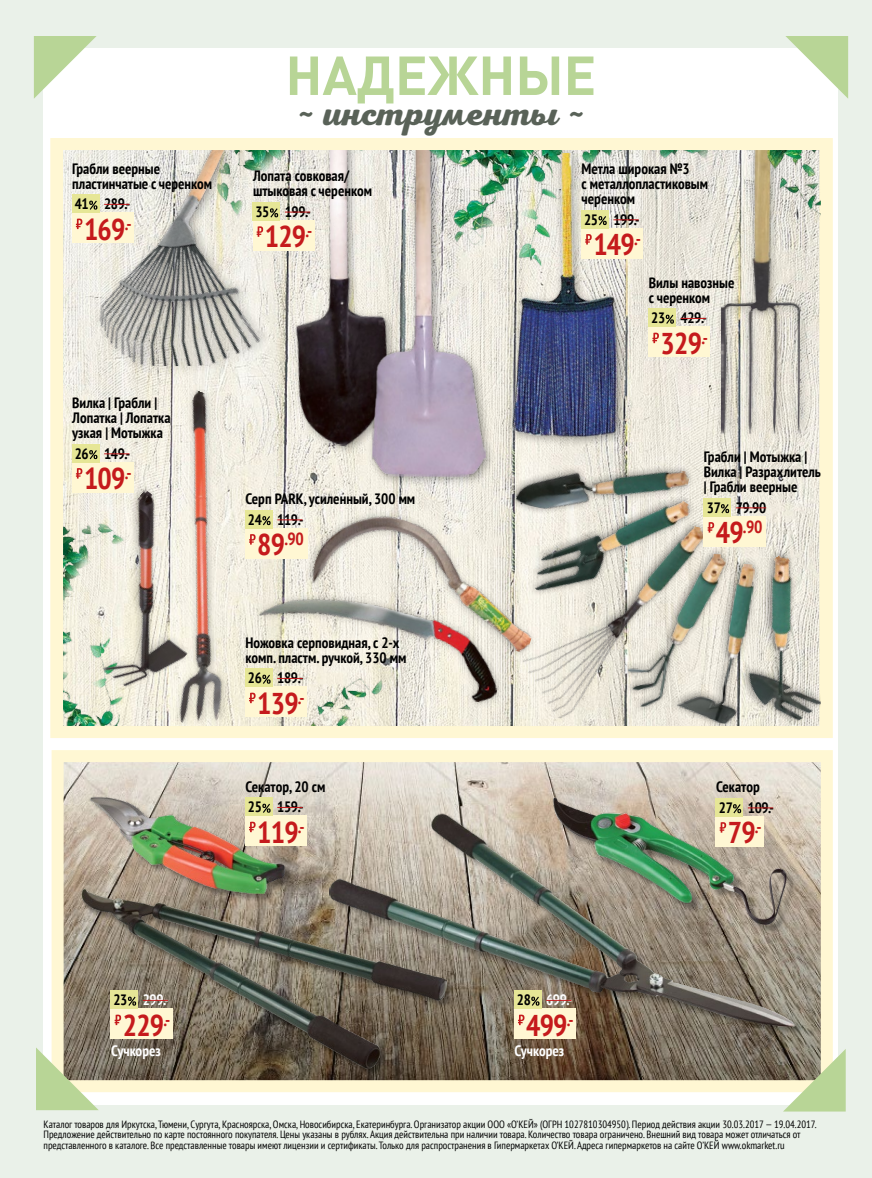
<style>
.page{position:relative;width:872px;height:1178px;background:#eaf1e9}
.page>*{position:absolute;margin:0;border:0;box-sizing:border-box;transform-origin:0 0}
.t1{font:700 54px "DIN Pro";color:#b8d596}
.t2{font:700 36px "Nexa Script";color:#596258}
.t3{font:700 condensed 30px "PT Sans";letter-spacing:-.025em;color:#c51a1c}
.t4{font:700 condensed 17.55px "PT Sans";color:#c51a1c}
.t5{font:700 condensed 15px/15px "PT Sans";color:#000}
.t6{font:700 condensed 15px "PT Sans";letter-spacing:-.005em;color:#fff}
.t7{font:condensed 10.5px/10.5px "PT Sans";color:#000}
.s1{font-size:30px}
.s2{color:#000}
</style>
<div class="page">
<div style="left:44px;top:48px;width:794px;height:1056px;background:#fff"></div>
<img style="left:65px;top:763px;width:754px;height:316px">
<div style="left:52px;top:750px;width:780px;height:342px;border:12px solid #fff7d3"></div>
<img style="left:64px;top:151px;width:754px;height:574px">
<svg style="left:36px;top:1047px;width:63px;height:63px;background:#bdca9d"></svg>
<svg style="left:783px;top:1049px;width:62px;height:62px;background:#b2bd94"></svg>
<div style="left:82px;top:890px;width:372px;height:186px;background:#000;opacity:.35"></div>
<img style="left:81px;top:888px;width:366px;height:180px">
<div style="left:92px;top:798px;width:201px;height:105px;background:#000;opacity:.35"></div>
<img style="left:87px;top:787px;width:232px;height:106px">
<div style="left:331px;top:815px;width:474px;height:221px;background:#000;opacity:.35"></div>
<img style="left:329px;top:813px;width:466px;height:213px">
<img style="left:435px;top:659px;width:73px;height:46px">
<div style="left:714px;top:144px;width:95px;height:298px;background:#000;opacity:.35"></div>
<img style="left:720px;top:279px;width:80px;height:155px">
<img style="left:331px;top:498px;width:177px;height:156px">
<div style="left:93px;top:142px;width:179px;height:236px;background:#000;opacity:.35"></div>
<img style="left:65px;top:151px;width:221px;height:215px">
<img style="left:286px;top:279px;width:80px;height:171px">
<img style="left:495px;top:279px;width:146px;height:180px">
<div style="left:366px;top:137px;width:129px;height:350px;background:#000;opacity:.35"></div>
<img style="left:372px;top:279px;width:115px;height:198px">
<div style="left:245px;top:816px;width:62px;height:30px;background:#fff7d3"></div>
<svg style="left:249px;top:822px;width:7px;height:10px"></svg>
<div style="left:245px;top:798px;width:27px;height:18px;background:#e6e696"></div>
<svg style="left:277px;top:807px;width:25px;height:1px"></svg>
<svg style="left:262px;top:804px;width:8px;height:9px"></svg>
<div style="left:72px;top:213px;width:61px;height:30px;background:#fff7d3"></div>
<svg style="left:76px;top:219px;width:6px;height:10px"></svg>
<div style="left:72px;top:195px;width:27px;height:18px;background:#e6e696"></div>
<svg style="left:104px;top:204px;width:25px;height:1px"></svg>
<svg style="left:89px;top:201px;width:8px;height:9px"></svg>
<div style="left:648px;top:327px;width:62px;height:30px;background:#fff7d3"></div>
<svg style="left:652px;top:333px;width:7px;height:10px"></svg>
<div style="left:648px;top:309px;width:27px;height:18px;background:#e6e696"></div>
<svg style="left:680px;top:318px;width:26px;height:1px"></svg>
<svg style="left:665px;top:315px;width:9px;height:9px"></svg>
<div style="left:111px;top:1008px;width:62px;height:30px;background:#fff7d3"></div>
<svg style="left:115px;top:1014px;width:6px;height:11px"></svg>
<div style="left:111px;top:990px;width:27px;height:18px;background:#e6e696"></div>
<svg style="left:143px;top:1000px;width:25px;height:1px"></svg>
<svg style="left:128px;top:996px;width:8px;height:10px"></svg>
<div style="left:514px;top:1008px;width:62px;height:30px;background:#fff7d3"></div>
<svg style="left:518px;top:1014px;width:6px;height:11px"></svg>
<div style="left:514px;top:990px;width:27px;height:18px;background:#e6e696"></div>
<svg style="left:546px;top:1000px;width:25px;height:1px"></svg>
<svg style="left:531px;top:996px;width:8px;height:10px"></svg>
<div style="left:72px;top:462px;width:61px;height:30px;background:#fff7d3"></div>
<div style="left:72px;top:444px;width:27px;height:18px;background:#e6e696"></div>
<div style="left:508px;top:464px;width:318px;height:267px;background:#000;opacity:.25"></div>
<img style="left:512px;top:495px;width:193px;height:230px">
<div style="left:507px;top:464px;width:187px;height:52px;background:#000;opacity:.25"></div>
<img style="left:515px;top:437px;width:175px;height:101px">
<div style="left:619px;top:546px;width:112px;height:167px;background:#000;opacity:.25"></div>
<img style="left:626px;top:549px;width:100px;height:162px">
<div style="left:669px;top:556px;width:92px;height:175px;background:#000;opacity:.25"></div>
<img style="left:676px;top:559px;width:22px;height:166px">
<div style="left:739px;top:548px;width:87px;height:178px;background:#000;opacity:.25"></div>
<img style="left:698px;top:552px;width:135px;height:180px">
<img style="left:525px;top:453px;width:168px;height:183px">
<div style="left:703px;top:516px;width:63px;height:30px;background:#fff7d3"></div>
<svg style="left:707px;top:522px;width:7px;height:10px"></svg>
<div style="left:703px;top:498px;width:27px;height:18px;background:#e6e696"></div>
<hr style="left:736px;top:507px;width:30px;height:1px;background:#c51a1c">
<svg style="left:721px;top:504px;width:8px;height:9px"></svg>
<svg style="left:785px;top:36px;width:63px;height:63px"></svg>
<svg style="left:34px;top:36px;width:63px;height:63px"></svg>
<div style="left:554px;top:799px;width:241px;height:135px;background:#000;opacity:.35"></div>
<img style="left:539px;top:791px;width:257px;height:133px">
<img style="left:200px;top:151px;width:619px;height:128px">
<img style="left:64px;top:588px;width:371px;height:137px">
<div style="left:581px;top:228px;width:62px;height:30px;background:#fff7d3"></div>
<svg style="left:585px;top:234px;width:7px;height:10px"></svg>
<div style="left:581px;top:210px;width:27px;height:18px;background:#e6e696"></div>
<svg style="left:613px;top:219px;width:25px;height:1px"></svg>
<svg style="left:598px;top:216px;width:8px;height:9px"></svg>
<div style="left:253px;top:220px;width:61px;height:30px;background:#fff7d3"></div>
<svg style="left:257px;top:226px;width:6px;height:11px"></svg>
<div style="left:253px;top:202px;width:27px;height:18px;background:#e6e696"></div>
<svg style="left:285px;top:212px;width:25px;height:1px"></svg>
<svg style="left:270px;top:208px;width:8px;height:10px"></svg>
<img style="left:43px;top:489px;width:34px;height:215px">
<img style="left:77px;top:390px;width:254px;height:335px">
<div style="left:245px;top:687px;width:62px;height:30px;background:#fff7d3"></div>
<svg style="left:249px;top:693px;width:7px;height:10px"></svg>
<div style="left:245px;top:669px;width:27px;height:18px;background:#e6e696"></div>
<svg style="left:277px;top:678px;width:25px;height:1px"></svg>
<svg style="left:262px;top:675px;width:8px;height:9px"></svg>
<div style="left:51px;top:138px;width:781px;height:600px;border:12px solid #fff7d3"></div>
<h3 class="t5" style="left:72px;top:161px;width:141px">Грабли веерные пластинчатые с черенком</h3>
<h3 class="t5" style="left:75px;top:196px;width:57px">41 289.-</h3>
<h3 class="t3" style="left:84px;top:209px;width:49px">169<sup>.-</sup></h3>
<h3 class="t5" style="left:72px;top:395px;width:100px">Вилка | Грабли |<br>Лопатка | Лопатка узкая | Мотыжка</h3>
<h3 class="t5" style="left:75px;top:446px;width:57px">26 149.-</h3>
<h3 class="t3" style="left:84px;top:459px;width:49px">109<sup>.-</sup></h3>
<h1 class="t1" style="left:285px;top:39px;width:312px">НАДЕЖНЫЕ</h1>
<h2 class="t2" style="left:296px;top:91px;width:291px">~ инструменты ~</h2>
<h3 class="t5" style="left:253px;top:168px;width:120px">Лопата совковая/ штыковая с черенком</h3>
<h3 class="t5" style="left:255px;top:204px;width:57px">35 199.-</h3>
<h3 class="t3" style="left:265px;top:217px;width:49px">129<sup>.-</sup></h3>
<h3 class="t5" style="left:245px;top:491px;width:171px">Серп PARK, усиленный, 300 мм</h3>
<h3 class="t5" style="left:248px;top:512px;width:57px">24 119.-</h3>
<h3 class="t4" style="left:257px;top:527px;width:48px"><span class="s1">89</span>.90</h3>
<h3 class="t5" style="left:245px;top:635px;width:162px">Ножовка серповидная, с 2-х комп. пластм. ручкой, 330 мм</h3>
<h3 class="t5" style="left:248px;top:670px;width:57px">26 189.-</h3>
<h3 class="t3" style="left:257px;top:683px;width:49px">139<sup>.-</sup></h3>
<h3 class="t5" style="left:245px;top:779px;width:81px">Секатор, 20 см</h3>
<h3 class="t5" style="left:248px;top:799px;width:57px">25 159.-</h3>
<h3 class="t3" style="left:257px;top:812px;width:49px">119<sup>.-</sup></h3>
<h3 class="t5" style="left:581px;top:161px;width:128px">Метла широкая №3<br>с металлопластиковым черенком</h3>
<h3 class="t5" style="left:584px;top:212px;width:57px">25 199.-</h3>
<h3 class="t3" style="left:593px;top:225px;width:49px">149<sup>.-</sup></h3>
<h3 class="t5" style="left:649px;top:275px;width:87px">Вилы навозные с черенком</h3>
<h3 class="t5" style="left:651px;top:310px;width:57px">23 429.-</h3>
<h3 class="t3" style="left:660px;top:323px;width:49px">329<sup>.-</sup></h3>
<h3 class="t5" style="left:703px;top:449px;width:119px">Грабли | Мотыжка |<br>Вилка | Разрахлитель | Грабли веерные</h3>
<h3 class="t5" style="left:707px;top:500px;width:61px">37 79.90</h3>
<h3 class="t4" style="left:715px;top:515px;width:48px"><span class="s1">49</span>.90</h3>
<h3 class="t5" style="left:716px;top:779px;width:45px">Секатор</h3>
<h3 class="t5" style="left:719px;top:800px;width:57px">27 109.-</h3>
<h3 class="t3" style="left:727px;top:813px;width:36px">79<sup>.-</sup></h3>
<h3 class="t6" style="left:113px;top:990px;width:57px"><span class="s2">23</span> 299.-</h3>
<h3 class="t6" style="left:111px;top:1041px;width:51px">Сучкорез</h3>
<h3 class="t3" style="left:123px;top:1005px;width:49px">229<sup>.-</sup></h3>
<h3 class="t6" style="left:517px;top:990px;width:57px"><span class="s2">28</span> 699.-</h3>
<h3 class="t6" style="left:514px;top:1041px;width:51px">Сучкорез</h3>
<h3 class="t3" style="left:526px;top:1005px;width:49px">499<sup>.-</sup></h3>
<p class="t7" style="left:44px;top:1118px;width:774px">Каталог товаров для Иркутска, Тюмени, Сургута, Красноярска, Омска, Новосибирска, Екатеринбурга. Организатор акции ООО «О’КЕЙ» (ОГРН 1027810304950). Период действия акции 30.03.2017 — 19.04.2017.<br>Предложение действительно по карте постоянного покупателя. Цены указаны в рублях. Акция действительна при наличии товара. Количество товара ограничено. Внешний вид товара может отличаться от представленного в каталоге. Все представленные товары имеют лицензии и сертификаты. Только для распространения в Гипермаркетах О’КЕЙ. Адреса гипермаркетов на сайте О’КЕЙ www.okmarket.ru</p>
</div>
